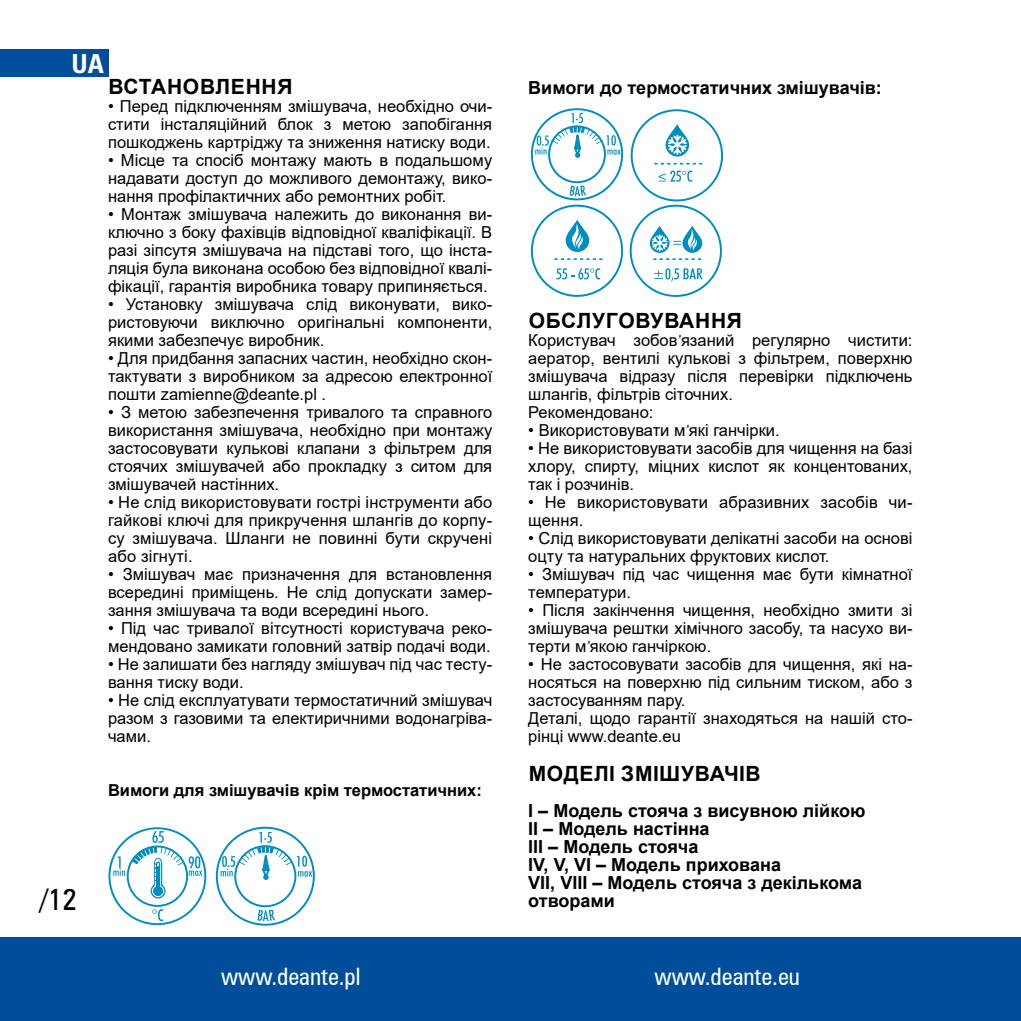
<style>
.page{position:relative;width:1021px;height:1021px;background:#fff}
.page>*{position:absolute;margin:0;border:0;box-sizing:border-box;transform-origin:0 0}
.t1{font:30px "Zurich Cn AT";color:#000}
.t2{font:24px "Zurich Cn AT";color:#fff}
.t3{font:700 24px "Zurich Cn PL";color:#fff}
.t4{font:700 21px "Arial";letter-spacing:.035em;color:#000}
.t5{font:700 18px/18px "Arial";color:#000}
.t6{font:16.5px/18px "Arial";color:#000;text-align:justify}
.t7{font:700 16.5px "Arial";color:#000}
</style>
<div class="page">
<div style="left:0;top:936px;width:1020px;height:84px;background:#004e9b"></div>
<div style="left:0;top:49px;width:108px;height:28px;background:#004e9b"></div>
<div style="left:216px;top:826px;width:99px;height:99px;border:2px solid #008dc0;border-radius:50%"></div>
<div style="left:234px;top:845px;width:62px;height:62px;border:2px solid #008dc0;border-radius:50%"></div>
<svg style="left:257px;top:909px;width:18px;height:12px"></svg>
<svg style="left:220px;top:832px;width:92px;height:47px"></svg>
<div style="left:108px;top:827px;width:98px;height:98px;border:2px solid #008dc0;border-radius:50%"></div>
<div style="left:127px;top:845px;width:61px;height:61px;border:2px solid #008dc0;border-radius:50%"></div>
<svg style="left:152px;top:909px;width:11px;height:12px"></svg>
<svg style="left:131px;top:831px;width:71px;height:68px"></svg>
<svg style="left:113px;top:856px;width:12px;height:19px"></svg>
<svg style="left:565px;top:220px;width:24px;height:32px"></svg>
<svg style="left:570px;top:224px;width:14px;height:26px"></svg>
<div style="left:531px;top:205px;width:92px;height:92px;border:2px solid #008dc0;border-radius:50%"></div>
<svg style="left:554px;top:258px;width:48px;height:2px"></svg>
<div style="left:629px;top:205px;width:93px;height:92px;border:2px solid #008dc0;border-radius:50%"></div>
<svg style="left:649px;top:226px;width:52px;height:34px"></svg>
<svg style="left:556px;top:268px;width:44px;height:11px"></svg>
<svg style="left:654px;top:268px;width:48px;height:14px"></svg>
<svg style="left:535px;top:108px;width:188px;height:94px"></svg>
<h2 class="t3" style="left:72px;top:47px;width:34px">UA</h2>
<p class="t4" style="left:108px;top:72px;width:186px">ВСТАНОВЛЕННЯ</p>
<p class="t6" style="left:108px;top:97px;width:386px">• Перед підключенням змішувача, необхідно очи&shy;стити інсталяційний блок з метою запобігання пошкоджень картріджу та зниження натиску води.</p>
<p class="t6" style="left:108px;top:151px;width:386px">• Місце та спосіб монтажу мають в подальшому надавати доступ до можливого демонтажу, вико&shy;нання профілактичних або ремонтних робіт.</p>
<p class="t6" style="left:108px;top:205px;width:386px">• Монтаж змішувача належить до виконання ви&shy;ключно з боку фахівців відповідної кваліфікації. В разі зіпсутя змішувача на підставі того, що інста&shy;ляція була виконана особою без відповідної квалі&shy;фікації, гарантія виробника товару припиняється.</p>
<p class="t6" style="left:108px;top:295px;width:386px">• Установку змішувача слід виконувати, вико&shy;ристовуючи виключно оригінальні компоненти, якими забезпечує виробник.</p>
<p class="t6" style="left:108px;top:349px;width:386px">• Для придбання запасних частин, необхідно скон&shy;тактувати з виробником за адресою електронної пошти zamienne@deante.pl .</p>
<p class="t6" style="left:108px;top:403px;width:386px">• З метою забезпечення тривалого та справного використання змішувача, необхідно при монтажу застосовувати кулькові клапани з фільтрем для стоячих змішувачей або прокладку з ситом для змішувачей настінних.</p>
<p class="t6" style="left:108px;top:493px;width:385px">• Не слід використовувати гострі інструменти або гайкові ключі для прикручення шлангів до корпу&shy;су змішувача. Шланги не повинні бути скручені або зігнуті.</p>
<p class="t6" style="left:108px;top:565px;width:386px">• Змішувач має призначення для встановлення всередині приміщень. Не слід допускати замер&shy;зання змішувача та води всередині нього.</p>
<p class="t6" style="left:108px;top:619px;width:386px">• Під час тривалої вітсутності користувача реко&shy;мендовано замикати головний затвір подачі води.</p>
<p class="t6" style="left:108px;top:655px;width:386px">• Не залишати без нагляду змішувач під час тесту&shy;вання тиску води.</p>
<p class="t6" style="left:108px;top:691px;width:386px">• Не слід експлуатувати термостатичний змішувач разом з газовими та електиричними водонагріва&shy;чами.</p>
<p class="t7" style="left:108px;top:779px;width:375px">Вимоги для змішувачів крім термостатичних:</p>
<h1 class="t1" style="left:40px;top:881px;width:39px">/12</h1>
<p class="t5" style="left:528px;top:79px;width:355px">Вимоги до термостатичних змішувачів:</p>
<p class="t4" style="left:528px;top:306px;width:215px">ОБСЛУГОВУВАННЯ</p>
<p class="t6" style="left:528px;top:331px;width:386px;text-align:left">Користувач зобовُязаний регулярно чистити: аератор, вентилі кулькові з фільтрем, поверхню змішувача відразу після перевірки підключень шлангів, фільтрів сіточних.<br>Рекомендовано:</p>
<p class="t6" style="left:528px;top:421px;width:253px">• Використовувати мُякі ганчірки.</p>
<p class="t6" style="left:528px;top:439px;width:386px">• Не використовувати засобів для чищення на базі хлору, спирту, міцних кислот як концентованих, так і розчинів.</p>
<p class="t6" style="left:528px;top:493px;width:386px">• Не використовувати абразивних засобів чи&shy;щення.</p>
<p class="t6" style="left:528px;top:529px;width:385px">• Слід використовувати делікатні засоби на основі оцту та натуральних фруктових кислот.</p>
<p class="t6" style="left:528px;top:565px;width:386px">• Змішувач під час чищення має бути кімнатної температури.</p>
<p class="t6" style="left:528px;top:601px;width:386px">• Після закінчення чищення, необхідно змити зі змішувача рештки хімічного засобу, та насухо ви&shy;терти мُякою ганчіркою.</p>
<p class="t6" style="left:528px;top:655px;width:386px;text-align:left">• Не застосовувати засобів для чищення, які на&shy;носяться на поверхню під сильним тиском, або з застосуванням пару.<br>Деталі, щодо гарантії знаходяться на нашій сто&shy;рінці www.deante.eu</p>
<p class="t4" style="left:528px;top:759px;width:233px">МОДЕЛІ ЗМІШУВАЧІВ</p>
<p class="t5" style="left:528px;top:802px;width:339px">I – Модель стояча з висувною лійкою<br>II – Модель настінна<br>III – Модель стояча<br>IV, V, VI – Модель прихована<br>VII, VIII – Модель стояча з декількома отворами</p>
<h2 class="t2" style="left:221px;top:962px;width:141px">www.deante.pl</h2>
<h2 class="t2" style="left:654px;top:962px;width:147px">www.deante.eu</h2>
</div>
